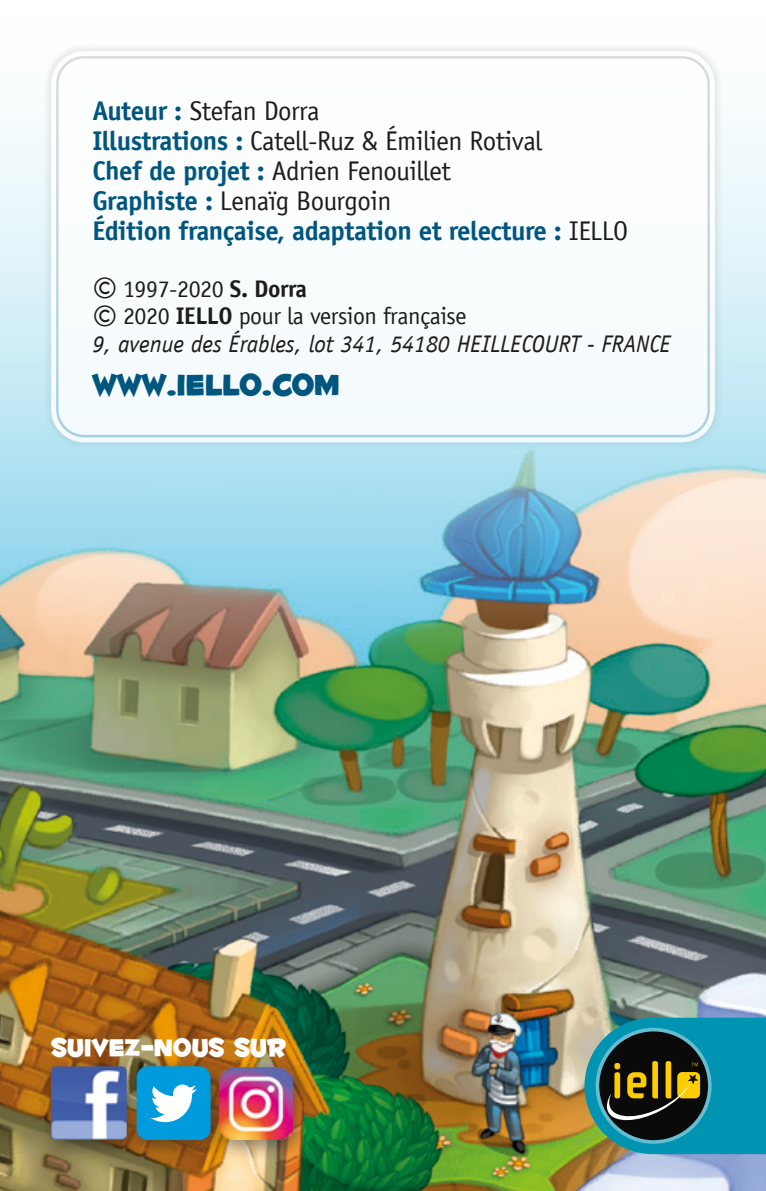
<style>
.page{position:relative;width:766px;height:1191px;background:#fff}
.page>*{position:absolute;margin:0;border:0;box-sizing:border-box;transform-origin:0 0}
.t1{font:36px "Fontdinerdotcom Huggable";color:#00567e}
.t2{font:30px "Fontdinerdotcom Huggable";color:#fff}
.t3{font:700 27px/30px "Officina Sans";letter-spacing:-.02em;color:#00567e}
.t4{font:italic 24px/27px "Officina Sans";letter-spacing:-.005em;color:#1d1d1b}
.s1{font-weight:400;color:#1d1d1b}
.s2{font-weight:700;font-style:normal;font-size:45px}
.s3{font-style:normal}
.s4{font-weight:700;font-style:normal}
</style>
<div class="page">
<img style="left:0;top:47px;width:765px;height:1144px">
<div style="left:38px;top:1056px;width:108px;height:106px;background:#1d1d1b;opacity:.5"></div>
<img style="left:51px;top:1066px;width:73px;height:73px">
<div style="left:124px;top:1056px;width:107px;height:107px;background:#1d1d1b;opacity:.5"></div>
<svg style="left:136px;top:1066px;width:71px;height:74px"></svg>
<div style="left:207px;top:1057px;width:106px;height:104px;background:#1d1d1b;opacity:.5"></div>
<img style="left:220px;top:1067px;width:72px;height:72px">
<svg style="left:584px;top:1017px;width:181px;height:137px;background:#287171"></svg>
<p class="t3" style="left:92px;top:96px;width:537px">Auteur : <span class="s1">Stefan Dorra<br></span>Illustrations : <span class="s1">Catell-Ruz &amp; Émilien Rotival<br></span>Chef de projet : <span class="s1">Adrien Fenouillet<br></span>Graphiste : <span class="s1">Lenaïg Bourgoin<br></span>Édition française, adaptation et relecture : <span class="s1">IELLO</span></p>
<p class="t4" style="left:92px;top:276px;width:580px"><span class="s2">©</span> <span class="s3">1997-2020</span> <span class="s4">S. Dorra<br></span><span class="s2">©</span> <span class="s3">2020</span> <span class="s4">IELLO</span> <span class="s3">pour la version française<br></span>9, avenue des Érables, lot 341, 54180 HEILLECOURT - FRANCE</p>
<h1 class="t1" style="left:92px;top:363px;width:249px">WWW.IELLO.COM</h1>
<p class="t2" style="left:51px;top:1029px;width:236px">SUIVEZ-NOUS SUR</p>
</div>
